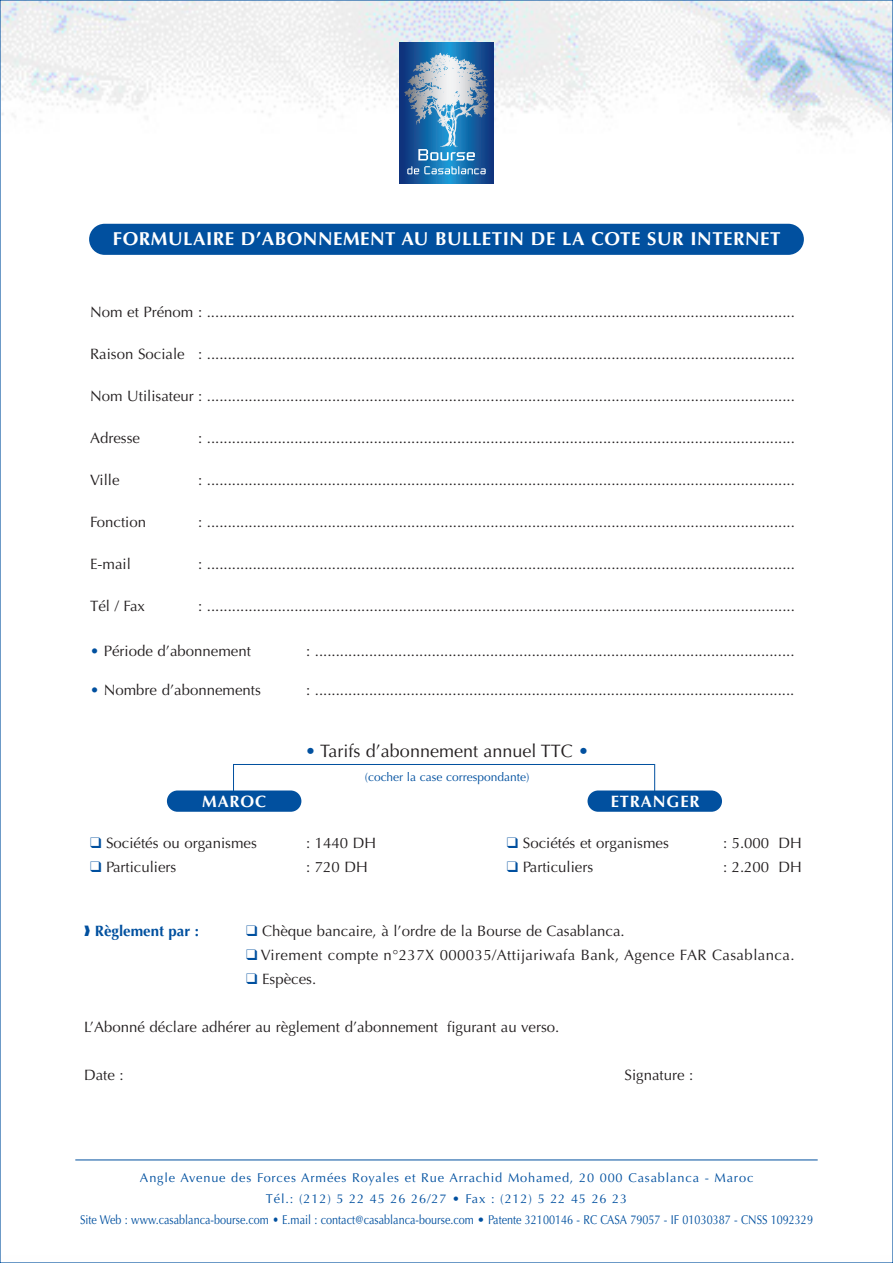
<style>
.page{position:relative;width:893px;height:1263px;background:#fff}
.page>*{position:absolute;margin:0;border:0;box-sizing:border-box;transform-origin:0 0}
.t1{font:700 18.75px "Optima";letter-spacing:.03em;color:#fff}
.t2{font:18px "Optima";color:#231f20}
.t3{font:700 16.5px "Optima";letter-spacing:.055em;color:#fff}
.t4{font:15px "Optima";color:#231f20}
.t5{font:15px "Optima";letter-spacing:.03em;color:#231f20}
.t6{font:700 15px "Optima";color:#01509f}
.t7{font:12.75px/21px "Optima";color:#01509f;text-align:center}
.t8{font:12px "Optima";color:#01509f}
.s1{color:#01509f}
</style>
<div class="page">
<img style="left:2px;top:2px;width:889px;height:1159px">
<hr style="left:75px;top:1159px;width:743px;height:1px;background:#01509f">
<svg style="left:399px;top:43px;width:95px;height:140px;background:#3a71a7"></svg>
<svg style="left:418px;top:149px;width:57px;height:11px"></svg>
<svg style="left:407px;top:166px;width:79px;height:8px"></svg>
<svg style="left:447px;top:66px;width:39px;height:53px"></svg>
<div style="left:89px;top:224px;width:715px;height:31px;background:#01509f;border-radius:16px"></div>
<div style="left:167px;top:790px;width:134px;height:22px;background:#01509f;border-radius:11px"></div>
<div style="left:587px;top:790px;width:135px;height:22px;background:#01509f;border-radius:11px"></div>
<hr style="left:234px;top:764px;width:421px;height:1px;background:#01509f">
<svg style="left:233px;top:764px;width:1px;height:26px"></svg>
<svg style="left:654px;top:764px;width:1px;height:27px"></svg>
<p class="t1" style="left:113px;top:231px;width:669px">FORMULAIRE D’ABONNEMENT AU BULLETIN DE LA COTE SUR INTERNET</p>
<p class="t4" style="left:90px;top:306px;width:706px">Nom et Prénom : .............................................................................................................................................</p>
<p class="t4" style="left:90px;top:348px;width:706px">Raison Sociale : .............................................................................................................................................</p>
<p class="t4" style="left:90px;top:390px;width:706px">Nom Utilisateur : .............................................................................................................................................</p>
<p class="t4" style="left:90px;top:432px;width:52px">Adresse</p>
<p class="t4" style="left:198px;top:432px;width:598px">: .............................................................................................................................................</p>
<p class="t4" style="left:90px;top:474px;width:31px">Ville</p>
<p class="t4" style="left:198px;top:474px;width:598px">: .............................................................................................................................................</p>
<p class="t4" style="left:90px;top:516px;width:58px">Fonction</p>
<p class="t4" style="left:198px;top:516px;width:598px">: .............................................................................................................................................</p>
<p class="t4" style="left:90px;top:558px;width:42px">E-mail</p>
<p class="t4" style="left:198px;top:558px;width:598px">: .............................................................................................................................................</p>
<p class="t4" style="left:90px;top:600px;width:57px">Tél / Fax</p>
<p class="t4" style="left:198px;top:600px;width:598px">: .............................................................................................................................................</p>
<p class="t4" style="left:90px;top:645px;width:162px"><span class="s1">•</span> Période d’abonnement</p>
<p class="t4" style="left:306px;top:645px;width:490px">: ...................................................................................................................</p>
<p class="t4" style="left:90px;top:684px;width:172px"><span class="s1">•</span> Nombre d’abonnements</p>
<p class="t4" style="left:306px;top:684px;width:490px">: ...................................................................................................................</p>
<p class="t2" style="left:305px;top:743px;width:285px"><span class="s1">•</span> Tarifs d’abonnement annuel TTC <span class="s1">•</span></p>
<p class="t8" style="left:365px;top:772px;width:166px">(cocher la case correspondante)</p>
<p class="t3" style="left:202px;top:794px;width:66px">MAROC</p>
<p class="t3" style="left:611px;top:794px;width:90px">ETRANGER</p>
<p class="t4" style="left:90px;top:837px;width:168px"><span class="s1">❑</span> Sociétés ou organismes</p>
<p class="t4" style="left:306px;top:837px;width:72px">: 1440 DH</p>
<p class="t4" style="left:90px;top:861px;width:88px"><span class="s1">❑</span> Particuliers</p>
<p class="t4" style="left:306px;top:861px;width:63px">: 720 DH</p>
<p class="t4" style="left:507px;top:837px;width:163px"><span class="s1">❑</span> Sociétés et organismes</p>
<p class="t4" style="left:723px;top:837px;width:80px">: 5.000 DH</p>
<p class="t4" style="left:507px;top:861px;width:88px"><span class="s1">❑</span> Particuliers</p>
<p class="t4" style="left:723px;top:861px;width:80px">: 2.200 DH</p>
<p class="t6" style="left:84px;top:925px;width:116px">❱ Règlement par :</p>
<p class="t4" style="left:246px;top:925px;width:380px"><span class="s1">❑</span> Chèque bancaire, à l’ordre de la Bourse de Casablanca.</p>
<p class="t5" style="left:246px;top:949px;width:550px"><span class="s1">❑</span> Virement compte n°237X 000035/Attijariwafa Bank, Agence FAR Casablanca.</p>
<p class="t4" style="left:246px;top:973px;width:72px"><span class="s1">❑</span> Espèces.</p>
<p class="t4" style="left:84px;top:1021px;width:477px">L’Abonné déclare adhérer au règlement d’abonnement figurant au verso.</p>
<p class="t4" style="left:84px;top:1069px;width:41px">Date :</p>
<p class="t4" style="left:625px;top:1069px;width:70px">Signature :</p>
<p class="t7" style="left:80px;top:1169px;width:734px">Angle Avenue des Forces Armées Royales et Rue Arrachid Mohamed, 20 000 Casablanca - Maroc<br>Tél.: (212) 5 22 45 26 26/27 • Fax : (212) 5 22 45 26 23<br>Site Web : www.casablanca-bourse.com • E.mail : contact@casablanca-bourse.com • Patente 32100146 - RC CASA 79057 - IF 01030387 - CNSS 1092329</p>
</div>
